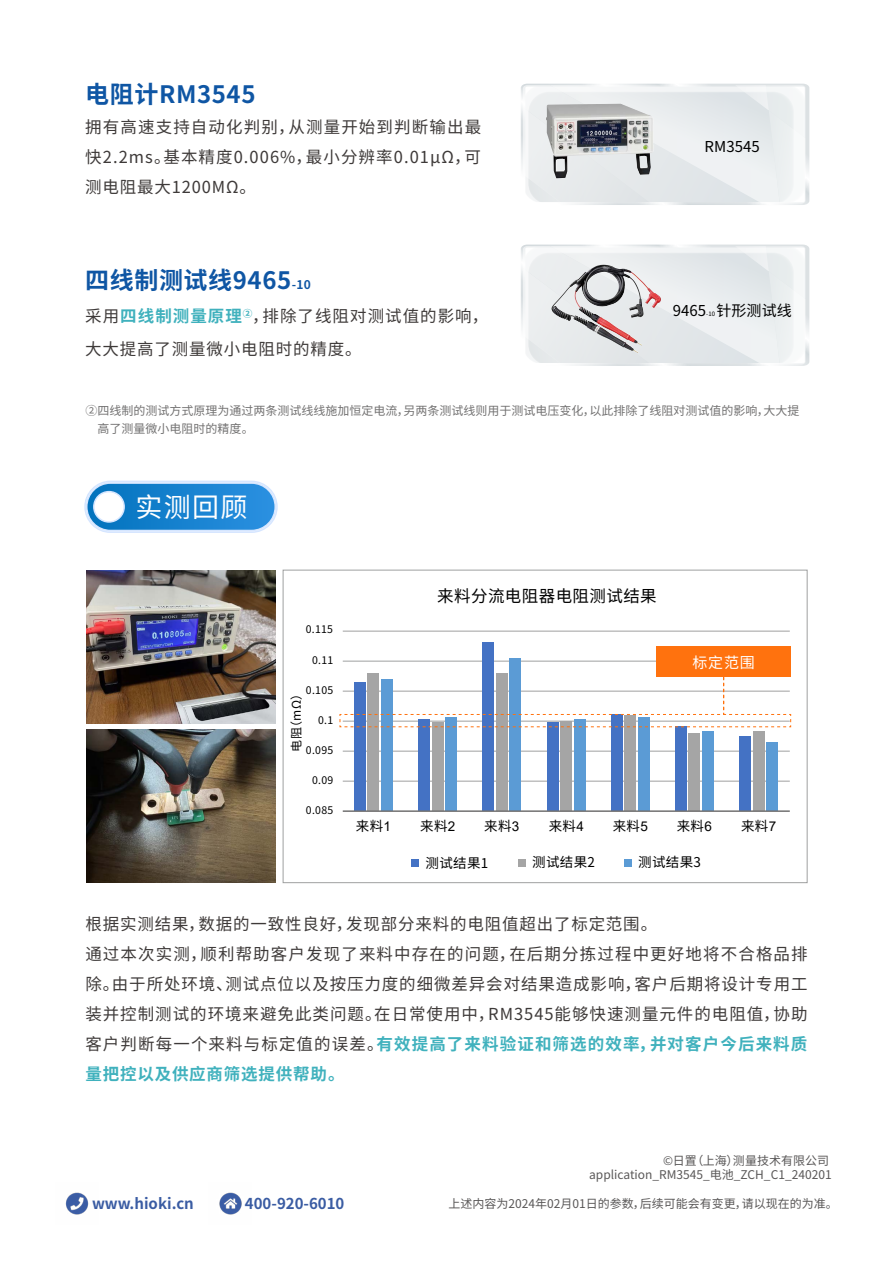
<style>
.page{position:relative;width:893px;height:1263px;background:#fff}
.page>*{position:absolute;margin:0;border:0;box-sizing:border-box;transform-origin:0 0}
.t1{font:27px "Source Han Sans CN";color:#fff}
.t2{font:700 24px "Source Han Sans CN";letter-spacing:.025em;color:#0f56a4}
.t3{font:16.5px/30px "Source Han Sans CN";letter-spacing:.06em;color:#3e3a39}
.t4{font:16.5px "Source Han Sans CN";letter-spacing:.025em;color:#000}
.t5{font:700 15px "Source Han Sans CN";color:#3a5ca3}
.t6{font:15px "Source Han Sans CN";letter-spacing:.005em;color:#000}
.t7{font:15px "Source Han Sans CN";color:#fff}
.t8{font:13.5px "Source Han Sans CN";letter-spacing:.025em;color:#000}
.t9{font:12px/14.4px "Source Han Sans CN";color:#595757;text-align:right}
.t10{font:12px/18px "Source Han Sans CN";color:#727171}
.t11{font:12px "Source Han Sans CN";color:#000}
.t12{font:10.5px "Source Han Sans CN";letter-spacing:.025em;color:#000}
.t13{font:6px "Source Han Sans CN";color:#000}
.s1{font-size:12px}
.s2{font-weight:700;color:#40b1bd}
.s3{color:rgb(114 113 113/0)}
.s4{font-family:"Arial"}
</style>
<div class="page">
<svg style="left:521px;top:84px;width:288px;height:121px"></svg>
<svg style="left:521px;top:245px;width:288px;height:121px"></svg>
<img style="left:546px;top:104px;width:108px;height:74px">
<img style="left:551px;top:265px;width:63px;height:77px">
<div style="left:283px;top:570px;width:524px;height:313px;background:#fff;border:1px solid #9fa0a0"></div>
<hr style="left:343px;top:781px;width:447px;height:1px;background:#9fa0a0">
<hr style="left:343px;top:751px;width:447px;height:1px;background:#9fa0a0">
<hr style="left:343px;top:661px;width:447px;height:1px;background:#9fa0a0">
<hr style="left:343px;top:631px;width:447px;height:1px;background:#9fa0a0">
<div style="left:354px;top:683px;width:12px;height:128px;background:#4472c4"></div>
<div style="left:368px;top:673px;width:11px;height:138px;background:#a5a5a5"></div>
<div style="left:381px;top:679px;width:11px;height:132px;background:#5b9bd5"></div>
<div style="left:419px;top:719px;width:11px;height:92px;background:#4472c4"></div>
<div style="left:432px;top:723px;width:11px;height:88px;background:#a5a5a5"></div>
<div style="left:445px;top:717px;width:12px;height:94px;background:#5b9bd5"></div>
<div style="left:547px;top:723px;width:12px;height:88px;background:#4472c4"></div>
<div style="left:561px;top:721px;width:11px;height:90px;background:#a5a5a5"></div>
<div style="left:574px;top:719px;width:11px;height:92px;background:#5b9bd5"></div>
<div style="left:611px;top:714px;width:12px;height:97px;background:#4472c4"></div>
<div style="left:625px;top:716px;width:11px;height:95px;background:#a5a5a5"></div>
<div style="left:638px;top:717px;width:11px;height:94px;background:#5b9bd5"></div>
<div style="left:675px;top:727px;width:12px;height:84px;background:#4472c4"></div>
<div style="left:689px;top:733px;width:11px;height:78px;background:#a5a5a5"></div>
<div style="left:702px;top:731px;width:11px;height:80px;background:#5b9bd5"></div>
<div style="left:740px;top:736px;width:11px;height:75px;background:#4472c4"></div>
<div style="left:753px;top:731px;width:11px;height:80px;background:#a5a5a5"></div>
<div style="left:766px;top:742px;width:12px;height:69px;background:#5b9bd5"></div>
<div style="left:483px;top:643px;width:11px;height:168px;background:#4472c4"></div>
<div style="left:496px;top:673px;width:11px;height:138px;background:#a5a5a5"></div>
<div style="left:509px;top:658px;width:12px;height:153px;background:#5b9bd5"></div>
<hr style="left:343px;top:810px;width:447px;height:2px;background:#727171">
<div style="left:411px;top:859px;width:8px;height:7px;background:#4472c4"></div>
<div style="left:518px;top:859px;width:7px;height:7px;background:#a5a5a5"></div>
<div style="left:624px;top:859px;width:7px;height:7px;background:#5b9bd5"></div>
<img style="left:86px;top:570px;width:190px;height:153px">
<img style="left:86px;top:729px;width:190px;height:154px">
<div style="left:657px;top:647px;width:134px;height:30px;background:#ff720e"></div>
<svg style="left:339px;top:677px;width:452px;height:50px"></svg>
<img style="left:65px;top:1192px;width:24px;height:23px">
<img style="left:219px;top:1192px;width:23px;height:23px">
<svg style="left:84px;top:480px;width:194px;height:53px;background:#479bdb"></svg>
<div style="left:94px;top:492px;width:30px;height:30px;background:#fff;border-radius:50%"></div>
<div style="left:93px;top:491px;width:32px;height:32px;border:2px solid #d6e6ff;border-radius:50%"></div>
<h2 class="t2" style="left:85px;top:81px;width:172px">电阻计RM3545</h2>
<p class="t3" style="left:85px;top:113px;width:397px;text-align:justify">拥有高速支持自动化判别，从测量开始到判断输出最快2.2ms。基本精度0.006%，最小分辨率0.01μΩ，可测电阻最大1200MΩ。</p>
<h2 class="t2" style="left:85px;top:267px;width:227px">四线制测试线9465<span class="s1">-10</span></h2>
<p class="t3" style="left:85px;top:300px;width:405px;line-height:33px">采用<span class="s2">四线制测量原理</span><sup>②</sup>，排除了线阻对测试值的影响，大大提高了测量微小电阻时的精度。</p>
<p class="t6" style="left:705px;top:138px;width:57px">RM3545</p>
<p class="t6" style="left:673px;top:302px;width:35px">9465</p>
<p class="t13" style="left:706px;top:310px;width:10px">-10</p>
<p class="t6" style="left:716px;top:302px;width:77px">针形测试线</p>
<p class="t10" style="left:86px;top:402px;width:715px">②四线制的测试方式原理为通过两条测试线线施加恒定电流，另两条测试线则用于测试电压变化，以此排除了线阻对测试值的影响，大大提<br><span class="s3">②</span>高了测量微小电阻时的精度。</p>
<h1 class="t1" style="left:136px;top:492px;width:114px">实测回顾</h1>
<p class="t12" style="left:306px;top:624px;width:29px">0.115</p>
<p class="t12" style="left:312px;top:654px;width:23px">0.11</p>
<p class="t12" style="left:306px;top:684px;width:29px">0.105</p>
<p class="t12" style="left:318px;top:714px;width:17px">0.1</p>
<p class="t12" style="left:306px;top:744px;width:29px">0.095</p>
<p class="t12" style="left:312px;top:774px;width:23px">0.09</p>
<p class="t12" style="left:306px;top:805px;width:29px">0.085</p>
<p class="t11" style="left:290px;top:752px;width:65px;rotate:-90deg">电阻（mΩ）</p>
<p class="t8" style="left:356px;top:819px;width:37px">来料<span class="s4">1</span></p>
<p class="t4" style="left:437px;top:587px;width:221px">来料分流电阻器电阻测试结果</p>
<p class="t7" style="left:692px;top:654px;width:64px">标定范围</p>
<p class="t8" style="left:420px;top:819px;width:37px">来料<span class="s4">2</span></p>
<p class="t8" style="left:425px;top:855px;width:64px">测试结果1</p>
<p class="t8" style="left:484px;top:819px;width:37px">来料<span class="s4">3</span></p>
<p class="t8" style="left:549px;top:819px;width:37px">来料<span class="s4">4</span></p>
<p class="t8" style="left:613px;top:819px;width:37px">来料<span class="s4">5</span></p>
<p class="t8" style="left:677px;top:819px;width:37px">来料<span class="s4">6</span></p>
<p class="t8" style="left:741px;top:819px;width:37px">来料<span class="s4">7</span></p>
<p class="t8" style="left:532px;top:855px;width:64px">测试结果2</p>
<p class="t8" style="left:638px;top:855px;width:64px">测试结果3</p>
<p class="t3" style="left:85px;top:909px;width:724px">根据实测结果，数据的一致性良好，发现部分来料的电阻值超出了标定范围。<br>通过本次实测，顺利帮助客户发现了来料中存在的问题，在后期分拣过程中更好地将不合格品排除。由于所处环境、测试点位以及按压力度的细微差异会对结果造成影响，客户后期将设计专用工装并控制测试的环境来避免此类问题。在日常使用中，RM3545能够快速测量元件的电阻值，协助客户判断每一个来料与标定值的误差。<span class="s2">有效提高了来料验证和筛选的效率，并对客户今后来料质量把控以及供应商筛选提供帮助。</span></p>
<p class="t9" style="left:589px;top:1153px;width:244px">©日置（上海）测量技术有限公司application_RM3545_电池_ZCH_C1_240201</p>
<p class="t5" style="left:92px;top:1195px;width:103px">www.hioki.cn</p>
<p class="t5" style="left:245px;top:1195px;width:101px">400-920-6010</p>
<p class="t9" style="left:448px;top:1196px;width:391px">上述内容为2024年02月01日的参数，后续可能会有变更，请以现在的为准。</p>
</div>
